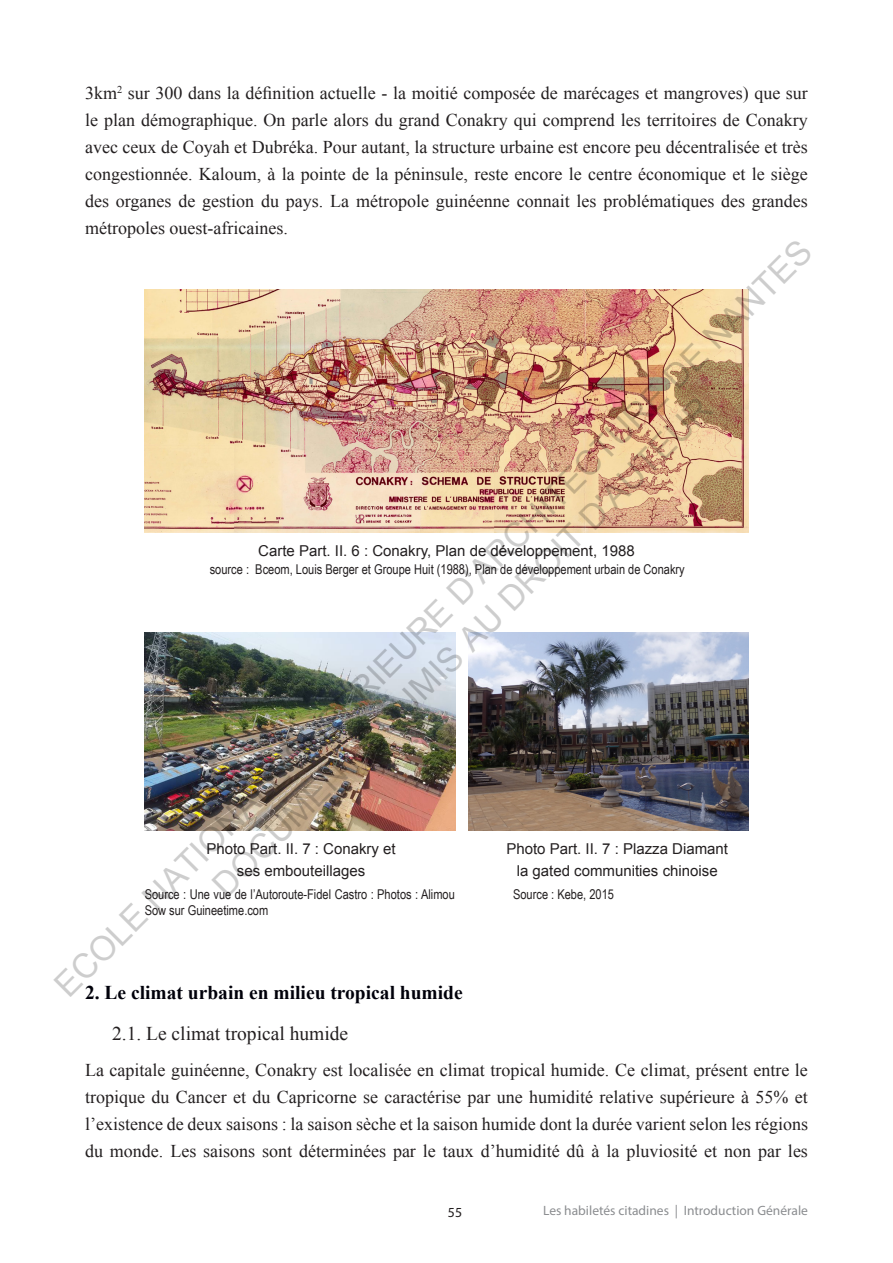
<style>
.page{position:relative;width:893px;height:1263px;background:#fff}
.page>*{position:absolute;margin:0;border:0;box-sizing:border-box;transform-origin:0 0}
.t1{font:33.9px/40.7px "Arial";color:rgb(0 0 0/.2);text-align:center}
.t2{font:700 19.5px "Times New Roman";color:#00000a}
.t3{font:19.5px "Times New Roman";color:#231f20}
.t4{font:18px/27px "Times New Roman";color:#231f20;text-align:justify}
.t5{font:15px/21.6px "Arial";color:#231f20;text-align:center}
.t6{font:13.8px "Myriad Pro";color:#231f20}
.t7{font:13.5px/16.2px "Arial Narrow";color:#231f20}
.t8{font:13.5px "Myriad Pro";color:#8b8d90}
</style>
<div class="page">
<img style="left:469px;top:633px;width:279px;height:197px">
<img style="left:145px;top:289px;width:603px;height:244px">
<img style="left:145px;top:633px;width:310px;height:197px">
<p class="t4" style="left:85px;top:80px;width:724px">3km<sup>2</sup> sur 300 dans la définition actuelle - la moitié composée de marécages et mangroves) que sur le plan démographique. On parle alors du grand Conakry qui comprend les territoires de Conakry avec ceux de Coyah et Dubréka. Pour autant, la structure urbaine est encore peu décentralisée et très congestionnée. Kaloum, à la pointe de la péninsule, reste encore le centre économique et le siège des organes de gestion du pays. La métropole guinéenne connait les problématiques des grandes métropoles ouest-africaines.</p>
<h1 class="t1" style="left:46px;top:977px;width:1056px;rotate:-45deg">ECOLE NATIONALE SUPERIEURE D'ARCHITECTURE DE NANTES<br>DOCUMENT SOUMIS AU DROIT D'AUTEUR</h1>
<p class="t5" style="left:258px;top:540px;width:378px">Carte Part. II. 6 : Conakry, Plan de développement, 1988</p>
<p class="t7" style="left:210px;top:561px;width:477px">source : Bceom, Louis Berger et Groupe Huit (1988), Plan de développement urbain de Conakry</p>
<p class="t5" style="left:206px;top:838px;width:191px">Photo Part. II. 7 : Conakry et ses embouteillages</p>
<p class="t5" style="left:506px;top:838px;width:223px">Photo Part. II. 7 : Plazza Diamant la gated communities chinoise</p>
<p class="t7" style="left:145px;top:886px;width:312px">Source : Une vue de l’Autoroute-Fidel Castro : Photos : Alimou<br>Sow sur Guineetime.com</p>
<p class="t7" style="left:513px;top:886px;width:102px">Source : Kebe, 2015</p>
<p class="t2" style="left:85px;top:982px;width:379px">2. Le climat urbain en milieu tropical humide</p>
<p class="t3" style="left:112px;top:1022px;width:238px">2.1. Le climat tropical humide</p>
<p class="t4" style="left:85px;top:1056px;width:724px">La capitale guinéenne, Conakry est localisée en climat tropical humide. Ce climat, présent entre le tropique du Cancer et du Capricorne se caractérise par une humidité relative supérieure à 55% et l’existence de deux saisons : la saison sèche et la saison humide dont la durée varient selon les régions du monde. Les saisons sont déterminées par le taux d’humidité dû à la pluviosité et non par les</p>
<p class="t6" style="left:448px;top:1203px;width:16px">55</p>
<p class="t8" style="left:543px;top:1202px;width:266px">Les habiletés citadines | Introduction Générale</p>
</div>
